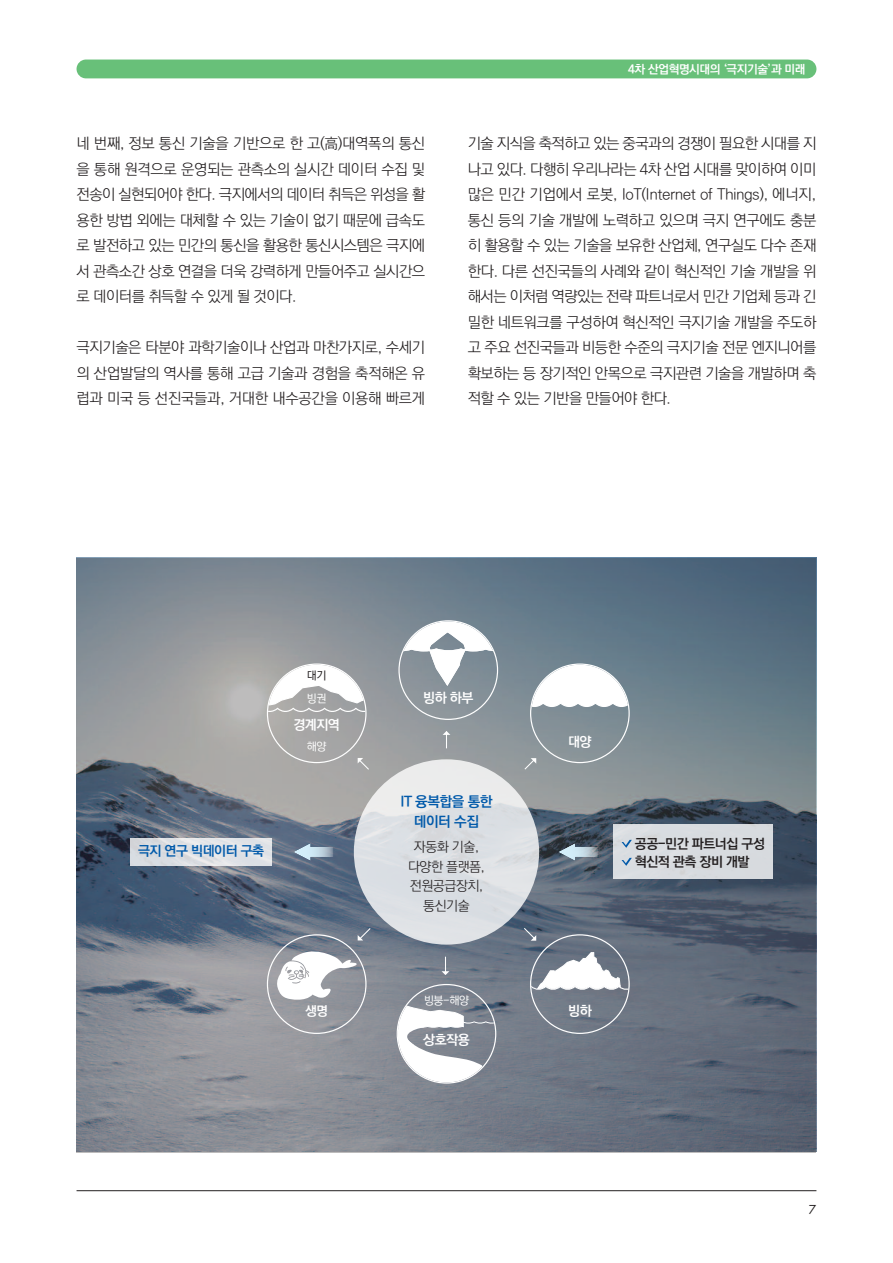
<style>
.page{position:relative;width:893px;height:1263px;background:#fff}
.page>*{position:absolute;margin:0;border:0;box-sizing:border-box;transform-origin:0 0}
.t1{font:15px/25.5px "Ko Pub Dotum PL";letter-spacing:-.035em;color:#231f20;text-align:justify}
.t2{font:14.25px/19.5px "Ko Pub Dotum PB";letter-spacing:-.035em;color:#015aaa;text-align:center}
.t3{font:13.5px/19.5px "Ko Pub Dotum PL";letter-spacing:-.035em;color:#231f20;text-align:center}
.t4{font:13.5px/18px "Ko Pub Dotum PB";letter-spacing:-.035em;color:#231f20}
.t5{font:13.5px "Ko Pub Dotum PB";letter-spacing:-.035em;color:#fff}
.t6{font:13.5px "Ko Pub Dotum PB";letter-spacing:-.035em;color:#015aaa}
.t7{font:12.9px "Ko Pub Dotum PB";color:#fff}
.t8{font:12px "Ko Pub Dotum PB";letter-spacing:-.03em;color:#fff}
.t9{font:12px "Futura Std";color:#231f20}
.t10{font:11.25px "Ko Pub Dotum PM";letter-spacing:-.035em;color:#fff}
.t11{font:11.25px "Ko Pub Dotum PM";color:#231f20}
</style>
<div class="page">
<div style="left:77px;top:558px;width:739px;height:594px;background:#231f20;opacity:.3"></div>
<div style="left:354px;top:759px;width:185px;height:186px;background:#fff;border-radius:50%;opacity:.8"></div>
<div style="left:77px;top:60px;width:739px;height:18px;background:#68c079;border-radius:9px"></div>
<hr style="left:77px;top:1190px;width:739px;height:1px;background:#231f20">
<div style="left:130px;top:838px;width:142px;height:28px;background:#fff;opacity:.8"></div>
<div style="left:613px;top:825px;width:160px;height:54px;background:#d8dbe0"></div>
<svg style="left:622px;top:840px;width:10px;height:8px"></svg>
<svg style="left:622px;top:858px;width:10px;height:8px"></svg>
<svg style="left:558px;top:843px;width:40px;height:18px"></svg>
<svg style="left:293px;top:843px;width:40px;height:18px"></svg>
<svg style="left:398px;top:620px;width:100px;height:100px"></svg>
<svg style="left:397px;top:984px;width:99px;height:99px"></svg>
<svg style="left:443px;top:731px;width:7px;height:17px"></svg>
<svg style="left:267px;top:663px;width:103px;height:108px"></svg>
<svg style="left:523px;top:663px;width:107px;height:108px"></svg>
<svg style="left:442px;top:957px;width:7px;height:18px"></svg>
<svg style="left:523px;top:927px;width:107px;height:107px"></svg>
<svg style="left:267px;top:927px;width:105px;height:107px"></svg>
<p class="t1" style="left:77px;top:131px;width:350px">네 번째, 정보 통신 기술을 기반으로 한 고(高)대역폭의 통신 을 통해 원격으로 운영되는 관측소의 실시간 데이터 수집 및 전송이 실현되어야 한다. 극지에서의 데이터 취득은 위성을 활 용한 방법 외에는 대체할 수 있는 기술이 없기 때문에 급속도 로 발전하고 있는 민간의 통신을 활용한 통신시스템은 극지에 서 관측소간 상호 연결을 더욱 강력하게 만들어주고 실시간으 로 데이터를 취득할 수 있게 될 것이다.</p>
<p class="t1" style="left:77px;top:335px;width:350px">극지기술은 타분야 과학기술이나 산업과 마찬가지로, 수세기 의 산업발달의 역사를 통해 고급 기술과 경험을 축적해온 유 럽과 미국 등 선진국들과, 거대한 내수공간을 이용해 빠르게</p>
<p class="t8" style="left:628px;top:63px;width:179px">4차 산업혁명시대의 ‘극지기술’과 미래</p>
<p class="t1" style="left:468px;top:131px;width:350px">기술 지식을 축적하고 있는 중국과의 경쟁이 필요한 시대를 지 나고 있다. 다행히 우리나라는 4차 산업 시대를 맞이하여 이미 많은 민간 기업에서 로봇, IoT(Internet of Things), 에너지, 통신 등의 기술 개발에 노력하고 있으며 극지 연구에도 충분 히 활용할 수 있는 기술을 보유한 산업체, 연구실도 다수 존재 한다. 다른 선진국들의 사례와 같이 혁신적인 기술 개발을 위 해서는 이처럼 역량있는 전략 파트너로서 민간 기업체 등과 긴 밀한 네트워크를 구성하여 혁신적인 극지기술 개발을 주도하 고 주요 선진국들과 비등한 수준의 극지기술 전문 엔지니어를 확보하는 등 장기적인 안목으로 극지관련 기술을 개발하며 축 적할 수 있는 기반을 만들어야 한다.</p>
<p class="t11" style="left:307px;top:670px;width:21px">대기</p>
<p class="t10" style="left:307px;top:692px;width:21px">빙권</p>
<p class="t5" style="left:293px;top:718px;width:48px">경계지역</p>
<p class="t10" style="left:307px;top:741px;width:21px">해양</p>
<p class="t5" style="left:423px;top:691px;width:52px">빙하 하부</p>
<p class="t2" style="left:400px;top:793px;width:94px">IT 융복합을 통한 데이터 수집</p>
<p class="t5" style="left:568px;top:734px;width:25px">대양</p>
<p class="t6" style="left:138px;top:844px;width:128px">극지 연구 빅데이터 구축</p>
<p class="t4" style="left:635px;top:835px;width:132px">공공-민간 파트너십 구성 혁신적 관측 장비 개발</p>
<p class="t3" style="left:408px;top:838px;width:78px">자동화 기술, 다양한 플랫폼, 전원공급장치, 통신기술</p>
<p class="t7" style="left:305px;top:1004px;width:24px">생명</p>
<p class="t10" style="left:424px;top:995px;width:47px">빙붕-해양</p>
<p class="t5" style="left:423px;top:1033px;width:48px">상호작용</p>
<p class="t5" style="left:568px;top:1004px;width:25px">빙하</p>
<p class="t9" style="left:809px;top:1204px;width:9px">7</p>
</div>
